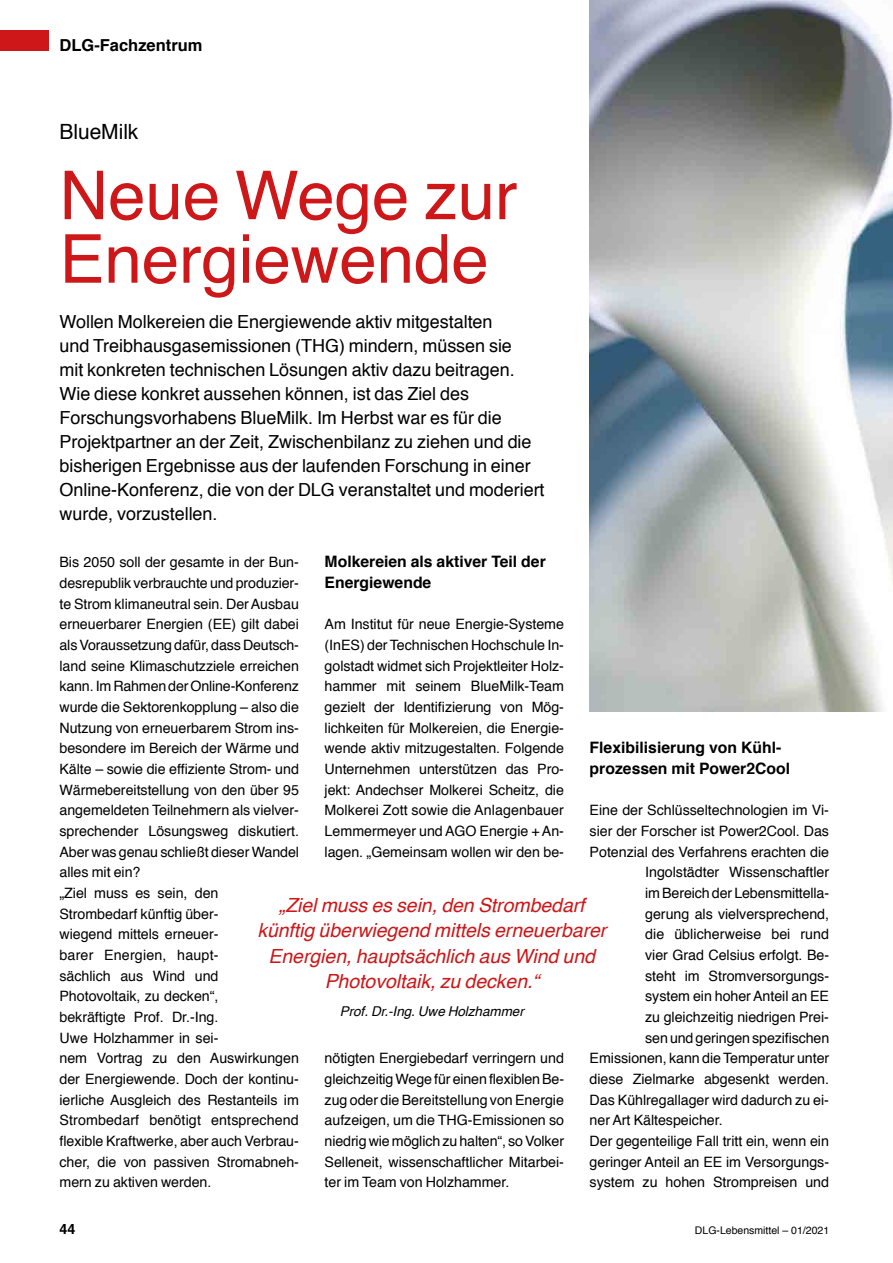
<style>
.page{position:relative;width:893px;height:1263px;background:#fff}
.page>*{position:absolute;margin:0;border:0;box-sizing:border-box;transform-origin:0 0}
.t1{font:67.5px/63.4px "Helvetica";letter-spacing:-.005em;color:#cd1719}
.t2{font:21px "Helvetica";letter-spacing:-.005em;color:#000}
.t3{font:italic 19.5px/25.5px "Helvetica";letter-spacing:-.005em;color:#cd1719;text-align:center}
.t4{font:18px/24px "Helvetica";letter-spacing:-.005em;color:#000}
.t5{font:700 16.5px "Helvetica";color:#000}
.t6{font:700 15.75px/20.7px "Helvetica";color:#000}
.t7{font:14.25px/20.7px "Helvetica";letter-spacing:-.005em;color:#000;text-align:justify}
.t8{font:700 14.25px "Helvetica";color:#000}
.t9{font:italic 13.5px "Helvetica";letter-spacing:-.005em;color:#000}
.t10{font:10.5px "Helvetica";color:#000}
</style>
<div class="page">
<div style="left:0;top:30px;width:49px;height:21px;background:#cd1719"></div>
<img style="left:590px;top:0;width:303px;height:712px">
<p class="t5" style="left:60px;top:31px;width:145px">DLG-Fachzentrum</p>
<h2 class="t2" style="left:60px;top:115px;width:80px">BlueMilk</h2>
<h1 class="t1" style="left:60px;top:166px;width:459px">Neue Wege zur<br>Energiewende</h1>
<p class="t4" style="left:60px;top:310px;width:487px">Wollen Molkereien die Energiewende aktiv mitgestalten<br>und Treibhausgasemissionen (THG) mindern, müssen sie<br>mit konkreten technischen Lösungen aktiv dazu beitragen.<br>Wie diese konkret aussehen können, ist das Ziel des Forschungsvorhabens BlueMilk. Im Herbst war es für die Projektpartner an der Zeit, Zwischenbilanz zu ziehen und die bisherigen Ergebnisse aus der laufenden Forschung in einer Online-Konferenz, die von der DLG veranstaltet und moderiert wurde, vorzustellen.</p>
<p class="t7" style="left:60px;top:552px;width:241px;text-align:left">Bis 2050 soll der gesamte in der Bun&shy;desrepublik verbrauchte und produzier&shy;te Strom klimaneutral sein. Der Ausbau erneuerbarer Energien (EE) gilt dabei als Voraussetzung dafür, dass Deutsch&shy;land seine Klimaschutzziele erreichen kann. Im Rahmen der Online-Konferenz wurde die Sektorenkopplung – also die Nutzung von erneuerbarem Strom ins&shy;besondere im Bereich der Wärme und Kälte – sowie die effiziente Strom- und Wärmebereitstellung von den über 95 angemeldeten Teilnehmern als vielver&shy;sprechender Lösungsweg diskutiert.<br>Aber was genau schließt dieser Wandel alles mit ein?<br>„Ziel muss es sein, den Strombedarf künftig über-<br>wiegend mittels erneuer-<br>barer Energien, haupt-<br>sächlich aus Wind und Photovoltaik, zu decken“,<br>bekräftigte Prof. Dr.-Ing.<br>Uwe Holzhammer in sei-<br>nem Vortrag zu den Auswirkungen der Energiewende. Doch der kontinu&shy;ierliche Ausgleich des Restanteils im Strombedarf benötigt entsprechend flexible Kraftwerke, aber auch Verbrau&shy;cher, die von passiven Stromabneh&shy;mern zu aktiven werden.</p>
<p class="t6" style="left:325px;top:551px;width:223px">Molkereien als aktiver Teil der<br>Energiewende</p>
<p class="t7" style="left:325px;top:614px;width:241px">Am Institut für neue Energie-Systeme (InES) der Technischen Hochschule In&shy;golstadt widmet sich Projektleiter Holz&shy;hammer mit seinem BlueMilk-Team gezielt der Identifizierung von Mög&shy;lichkeiten für Molkereien, die Energie&shy;wende aktiv mitzugestalten. Folgende Unternehmen unterstützen das Pro&shy;jekt: Andechser Molkerei Scheitz, die Molkerei Zott sowie die Anlagenbauer Lemmermeyer und AGO Energie + An&shy;lagen. „Gemeinsam wollen wir den be-</p>
<p class="t6" style="left:590px;top:737px;width:202px">Flexibilisierung von Kühl&shy;prozessen mit Power2Cool</p>
<p class="t7" style="left:590px;top:800px;width:241px">Eine der Schlüsseltechnologien im Vi-</p>
<p class="t7" style="left:590px;top:821px;width:241px">sier der Forscher ist Power2Cool. Das</p>
<p class="t7" style="left:590px;top:842px;width:241px">Potenzial des Verfahrens erachten die</p>
<p class="t7" style="left:645px;top:862px;width:186px">Ingolstädter Wissenschaftler</p>
<p class="t7" style="left:645px;top:883px;width:185px">im Bereich der Lebensmittella-</p>
<p class="t7" style="left:645px;top:904px;width:185px">gerung als vielversprechend,</p>
<p class="t7" style="left:645px;top:924px;width:185px">die üblicherweise bei rund</p>
<p class="t7" style="left:645px;top:945px;width:185px">vier Grad Celsius erfolgt. Be-</p>
<p class="t7" style="left:645px;top:966px;width:185px">steht im Stromversorgungs-</p>
<p class="t7" style="left:645px;top:986px;width:185px">system ein hoher Anteil an EE</p>
<p class="t7" style="left:645px;top:1007px;width:185px">zu gleichzeitig niedrigen Prei-</p>
<p class="t7" style="left:645px;top:1028px;width:186px">sen und geringen spezifischen</p>
<p class="t7" style="left:590px;top:1048px;width:241px">Emissionen, kann die Temperatur unter</p>
<p class="t7" style="left:590px;top:1069px;width:241px">diese Zielmarke abgesenkt werden.</p>
<p class="t7" style="left:590px;top:1090px;width:241px">Das Kühlregallager wird dadurch zu ei-</p>
<p class="t7" style="left:590px;top:1110px;width:134px">ner Art Kältespeicher.</p>
<p class="t7" style="left:590px;top:1131px;width:241px">Der gegenteilige Fall tritt ein, wenn ein</p>
<p class="t7" style="left:590px;top:1151px;width:241px">geringer Anteil an EE im Versorgungs-</p>
<p class="t7" style="left:590px;top:1172px;width:241px">system zu hohen Strompreisen und</p>
<h3 class="t3" style="left:257px;top:893px;width:351px">„Ziel muss es sein, den Strombedarf künftig überwiegend mittels erneuerbarer Energien, hauptsächlich aus Wind und Photovoltaik, zu decken.“</h3>
<p class="t9" style="left:340px;top:1001px;width:186px">Prof. Dr.-Ing. Uwe Holzhammer</p>
<p class="t7" style="left:325px;top:1048px;width:241px">nötigten Energiebedarf verringern und gleichzeitig Wege für einen flexiblen Be&shy;zug oder die Bereitstellung von Energie aufzeigen, um die THG-Emissionen so niedrig wie möglich zu halten“, so Volker Selleneit, wissenschaftlicher Mitarbei&shy;ter im Team von Holzhammer.</p>
<p class="t8" style="left:60px;top:1217px;width:17px">44</p>
<p class="t10" style="left:695px;top:1222px;width:136px">DLG-Lebensmittel – 01/2021</p>
</div>
